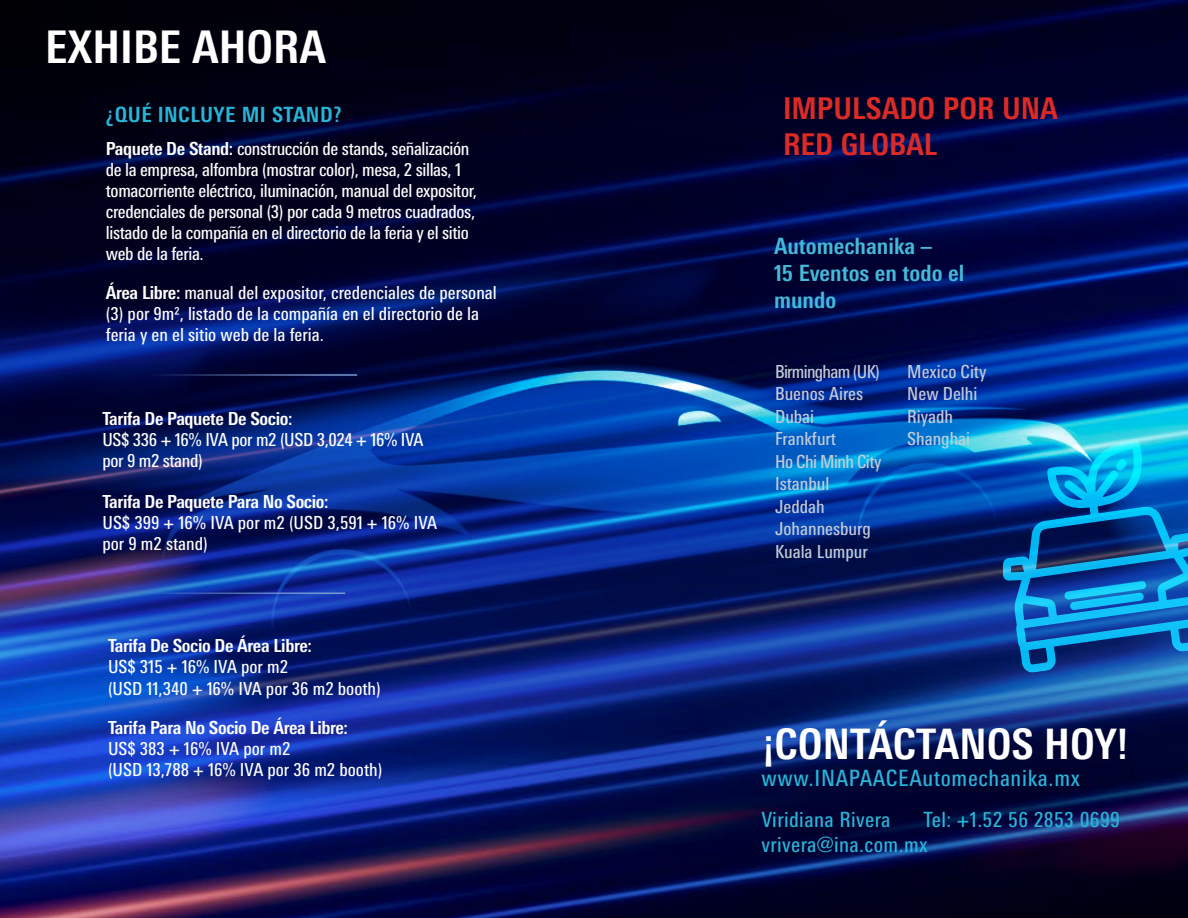
<style>
.page{position:relative;width:1188px;height:918px;background:#fff}
.page>*{position:absolute;margin:0;border:0;box-sizing:border-box;transform-origin:0 0}
.t1{font:700 condensed 45px "Messe Univers";color:#fff}
.t2{font:700 condensed 42px "Messe Univers";color:#fff}
.t3{font:700 condensed 30px/36px "Messe Univers";color:#dc2b27}
.t4{font:700 condensed 22.5px/27px "Messe Univers";color:#42bad8}
.t5{font:condensed 22.5px "Messe Univers";letter-spacing:.03em;color:#28b5d8}
.t6{font:condensed 21px/25.2px "Messe Univers";letter-spacing:.02em;color:#28b5d8}
.t7{font:700 condensed 21px "Messe Univers";letter-spacing:.02em;color:#28b5d8}
.t8{font:condensed 18px/21px "Messe Univers";letter-spacing:-.02em;color:#fff}
.t9{font:condensed 18px/21px "Messe Univers";color:#fff}
.t10{font:condensed 18px/22.5px "Messe Univers";color:#c4ccd8}
.t11{font:700 condensed 18px "Messe Univers";letter-spacing:-.02em;color:#fff}
.s1{font-weight:700}
</style>
<div class="page">
<img style="left:0;top:0;width:1188px;height:918px">
<svg style="left:1002px;top:434px;width:186px;height:241px"></svg>
<hr style="left:147px;top:374px;width:210px;height:2px;background:#7a9bd0">
<hr style="left:135px;top:592px;width:210px;height:2px;background:#7a9bd0">
<h1 class="t1" style="left:45px;top:19px;width:283px">EXHIBE AHORA</h1>
<p class="t7" style="left:106px;top:102px;width:237px">¿QUÉ INCLUYE MI STAND?</p>
<p class="t8" style="left:106px;top:138px;width:373px"><span class="s1">Paquete De Stand:</span> construcción de stands, señalización de la empresa, alfombra (mostrar color), mesa, 2 sillas, 1 tomacorriente eléctrico, iluminación, manual del expositor, credenciales de personal (3) por cada 9 metros cuadrados, listado de la compañía en el directorio de la feria y el sitio web de la feria.</p>
<p class="t9" style="left:106px;top:282px;width:393px"><span class="s1">Área Libre:</span> manual del expositor, credenciales de personal (3) por 9m², listado de la compañía en el directorio de la feria y en el sitio web de la feria.</p>
<p class="t11" style="left:102px;top:407px;width:192px">Tarifa De Paquete De Socio:</p>
<p class="t8" style="left:102px;top:428px;width:323px;line-height:21.6px">US$ 336 + 16% IVA por m2 (USD 3,024 + 16% IVA por 9 m2 stand)</p>
<p class="t11" style="left:102px;top:491px;width:228px">Tarifa De Paquete Para No Socio:</p>
<p class="t9" style="left:102px;top:512px;width:336px">US$ 399 + 16% IVA por m2 (USD 3,591 + 16% IVA por 9 m2 stand)</p>
<p class="t11" style="left:108px;top:635px;width:205px">Tarifa De Socio De Área Libre:</p>
<p class="t9" style="left:108px;top:656px;width:274px;line-height:21.6px">US$ 315 + 16% IVA por m2<br>(USD 11,340 + 16% IVA por 36 m2 booth)</p>
<p class="t11" style="left:108px;top:717px;width:242px">Tarifa Para No Socio De Área Libre:</p>
<p class="t9" style="left:108px;top:738px;width:276px">US$ 383 + 16% IVA por m2<br>(USD 13,788 + 16% IVA por 36 m2 booth)</p>
<h3 class="t3" style="left:783px;top:90px;width:277px">IMPULSADO POR UNA<br>RED GLOBAL</h3>
<p class="t4" style="left:774px;top:232px;width:192px">Automechanika –<br>15 Eventos en todo el mundo</p>
<p class="t10" style="left:775px;top:360px;width:108px">Birmingham (UK)<br>Buenos Aires<br>Dubai<br>Frankfurt<br>Ho Chi Minh City<br>Istanbul<br>Jeddah<br>Johannesburg<br>Kuala Lumpur</p>
<p class="t10" style="left:907px;top:360px;width:81px">Mexico City<br>New Delhi<br>Riyadh<br>Shanghai</p>
<h2 class="t2" style="left:763px;top:718px;width:367px">¡CONTÁCTANOS HOY!</h2>
<p class="t5" style="left:761px;top:764px;width:320px">www.INAPAACEAutomechanika.mx</p>
<p class="t6" style="left:761px;top:806px;width:131px">Viridiana Rivera</p>
<p class="t6" style="left:761px;top:806px;width:360px;text-indent:162px">Tel: +1.52 56 2853 0699 vrivera@ina.com.mx</p>
</div>
